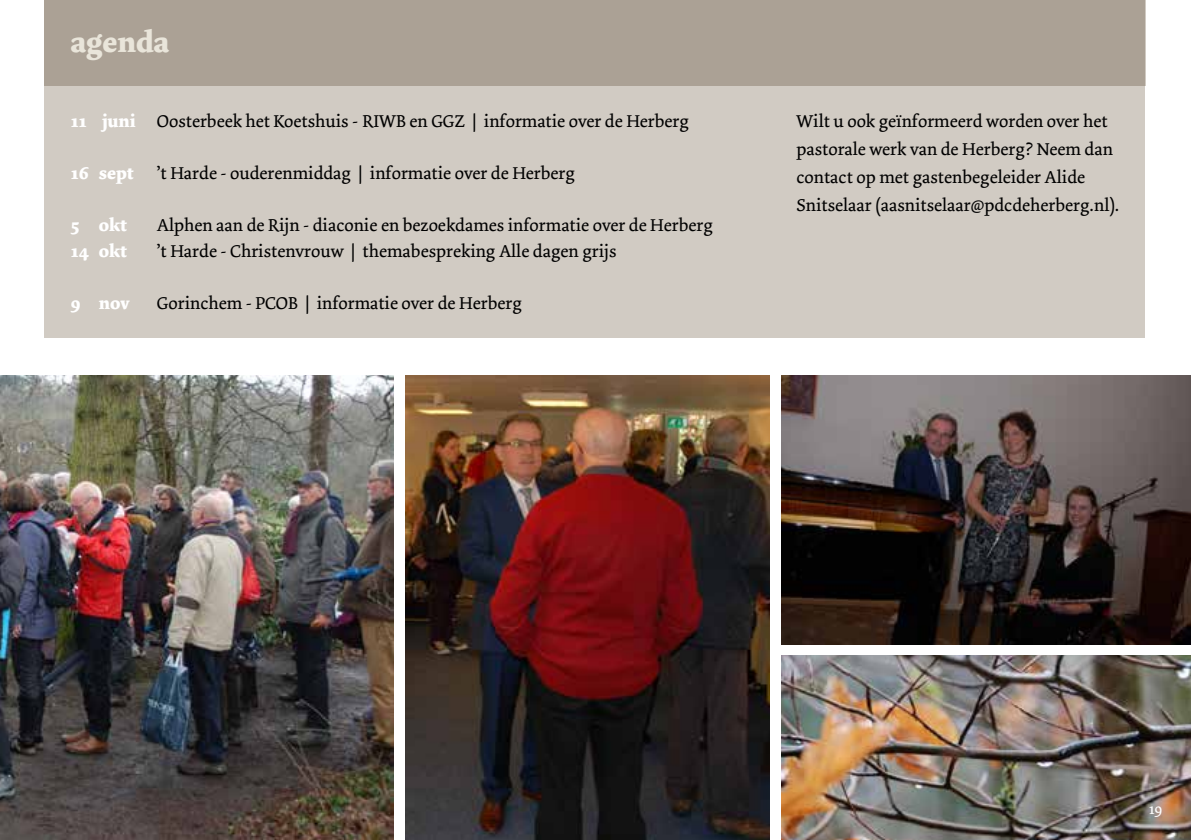
<style>
.page{position:relative;width:1191px;height:840px;background:#fff}
.page>*{position:absolute;margin:0;border:0;box-sizing:border-box;transform-origin:0 0}
.t1{font:700 30px "Dolly";color:#e9e5da}
.t2{font:18px/28px "Dolly";color:#000}
.t3{font:700 18px "Dolly";color:#fff}
.t4{font:16px "Dolly";color:#fff}
.s1{font-weight:700;color:#fff}
</style>
<div class="page">
<div style="left:45px;top:0;width:1099px;height:337px;background:#d1cbc3"></div>
<div style="left:45px;top:0;width:1100px;height:85px;background:#aba195"></div>
<img style="left:0;top:375px;width:393px;height:464px">
<img style="left:405px;top:375px;width:364px;height:464px">
<img style="left:781px;top:375px;width:410px;height:269px">
<img style="left:781px;top:655px;width:410px;height:184px">
<h1 class="t1" style="left:71px;top:24px;width:100px">agenda</h1>
<p class="t2" style="left:71px;top:107px;width:619px"><span class="s1">11 juni</span> Oosterbeek het Koetshuis - RIWB en GGZ | informatie over de Herberg</p>
<p class="t3" style="left:71px;top:162px;width:64px">16 sept</p>
<p class="t2" style="left:157px;top:159px;width:419px">’t Harde - ouderenmiddag | informatie over de Herberg</p>
<p class="t3" style="left:71px;top:214px;width:58px">5 okt</p>
<p class="t2" style="left:157px;top:211px;width:557px">Alphen aan de Rijn - diaconie en bezoekdames informatie over de Herberg</p>
<p class="t3" style="left:71px;top:240px;width:58px">14 okt</p>
<p class="t2" style="left:157px;top:237px;width:461px">’t Harde - Christenvrouw | themabespreking Alle dagen grijs</p>
<p class="t3" style="left:71px;top:292px;width:60px">9 nov</p>
<p class="t2" style="left:157px;top:289px;width:366px">Gorinchem - PCOB | informatie over de Herberg</p>
<p class="t2" style="left:796px;top:107px;width:324px">Wilt u ook geïnformeerd worden over het pastorale werk van de Herberg? Neem dan contact op met gastenbegeleider Alide Snitselaar (aasnitselaar@pdcdeherberg.nl).</p>
<p class="t4" style="left:1149px;top:798px;width:15px">19</p>
</div>
